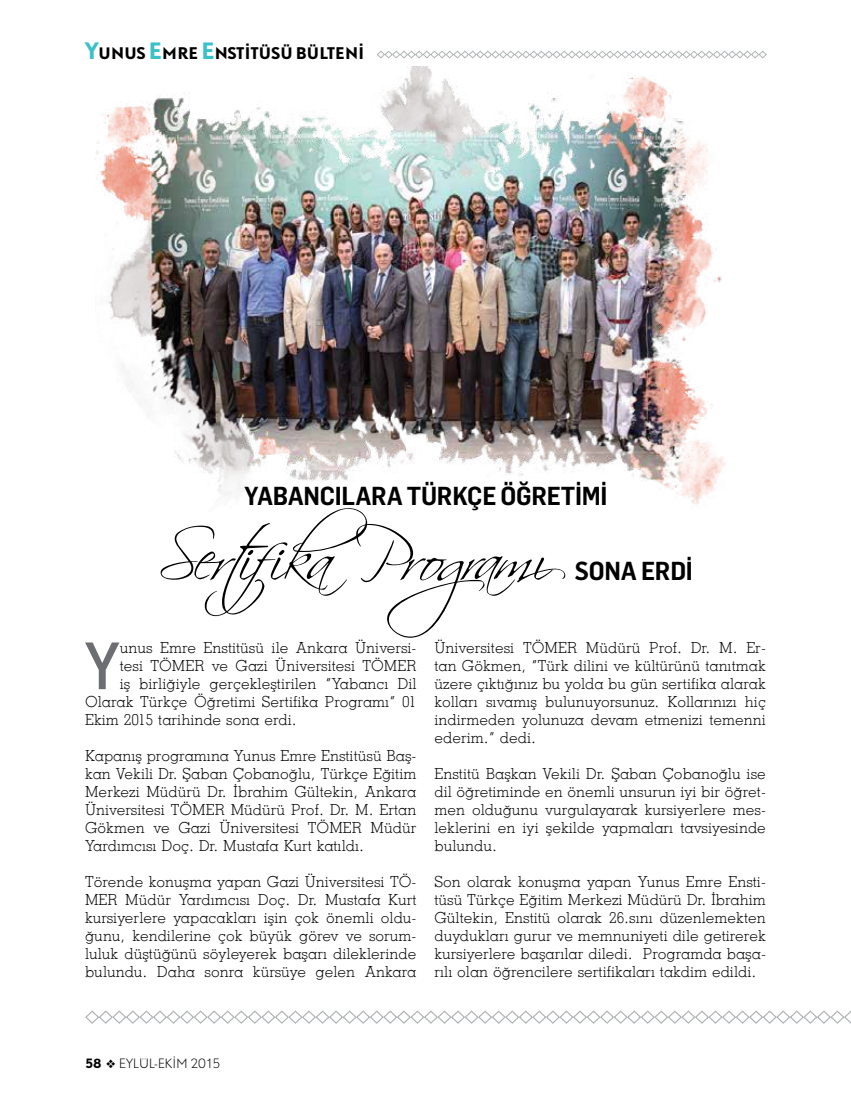
<style>
.page{position:relative;width:851px;height:1106px;background:#fff}
.page>*{position:absolute;margin:0;border:0;box-sizing:border-box;transform-origin:0 0}
.t1{font:500 65.55px "DIN Pro";color:#6d6e71}
.t2{font:63.3px "Scriptina";letter-spacing:-.065em;color:#000}
.t3{font:600 25.5px "Flama Semicondensed";letter-spacing:-.01em;color:#000}
.t4{font:15px/18px "Cg Nashville Lt";color:#000;text-align:justify}
.t5{font:700 15px "DTL Nobel T";letter-spacing:-.025em;color:#000}
.t6{font:300 12px "DTL Nobel T";letter-spacing:-.005em;color:#000}
.s1{font-size:21px;color:#3bc1ca}
.s2{font-weight:700}
</style>
<div class="page">
<svg style="left:85px;top:1010px;width:765px;height:14px"></svg>
<img style="left:95px;top:67px;width:631px;height:437px">
<svg style="left:377px;top:50px;width:390px;height:9px"></svg>
<p class="t5" style="left:85px;top:43px;width:281px"><span class="s1">Y</span>UNUS <span class="s1">E</span>MRE <span class="s1">E</span>NSTİTÜSÜ BÜLTENİ</p>
<h3 class="t3" style="left:244px;top:479px;width:193px">YABANCILARA TÜRKÇE</h3>
<h3 class="t3" style="left:500px;top:479px;width:45px">ÖĞRETIMI</h3>
<h2 class="t2" style="left:158px;top:520px;width:408px">Sertifika Programı</h2>
<h3 class="t3" style="left:574px;top:554px;width:120px">SONA ERDİ</h3>
<h1 class="t1" style="left:85px;top:621px;width:36px">Y</h1>
<p class="t4" style="left:120px;top:638px;width:298px">unus Emre Enstitüsü ile Ankara Üniversi-</p>
<p class="t4" style="left:434px;top:638px;width:333px">Üniversitesi TÖMER Müdürü Prof. Dr. M. Er&shy;tan Gökmen, “Türk dilini ve kültürünü tanıtmak üzere çıktığınız bu yolda bu gün sertifika alarak kolları sıvamış bulunuyorsunuz. Kollarınızı hiç indirmeden yolunuza devam etmenizi temenni ederim.” dedi.</p>
<p class="t4" style="left:434px;top:764px;width:333px">Enstitü Başkan Vekili Dr. Şaban Çobanoğlu ise dil öğretiminde en önemli unsurun iyi bir öğret&shy;men olduğunu vurgulayarak kursiyerlere mes&shy;leklerini en iyi şekilde yapmaları tavsiyesinde bulundu.</p>
<p class="t4" style="left:434px;top:872px;width:333px">Son olarak konuşma yapan Yunus Emre Ensti&shy;tüsü Türkçe Eğitim Merkezi Müdürü Dr. İbrahim Gültekin, Enstitü olarak 26.sını düzenlemekten duydukları gurur ve memnuniyeti dile getirerek kursiyerlere başarılar diledi. Programda başa&shy;rılı olan öğrencilere sertifikaları takdim edildi.</p>
<p class="t4" style="left:120px;top:656px;width:298px">tesi TÖMER ve Gazi Üniversitesi TÖMER</p>
<p class="t4" style="left:120px;top:674px;width:298px">iş birliğiyle gerçekleştirilen “Yabancı Dil</p>
<p class="t4" style="left:85px;top:692px;width:333px">Olarak Türkçe Öğretimi Sertifika Programı” 01</p>
<p class="t4" style="left:85px;top:710px;width:213px">Ekim 2015 tarihinde sona erdi.</p>
<p class="t4" style="left:85px;top:746px;width:333px">Kapanış programına Yunus Emre Enstitüsü Baş&shy;kan Vekili Dr. Şaban Çobanoğlu, Türkçe Eğitim Merkezi Müdürü Dr. İbrahim Gültekin, Ankara Üniversitesi TÖMER Müdürü Prof. Dr. M. Ertan Gökmen ve Gazi Üniversitesi TÖMER Müdür Yardımcısı Doç. Dr. Mustafa Kurt katıldı.</p>
<p class="t4" style="left:85px;top:872px;width:333px">Törende konuşma yapan Gazi Üniversitesi TÖ-MER Müdür Yardımcısı Doç. Dr. Mustafa Kurt kursiyerlere yapacakları işin çok önemli oldu&shy;ğunu, kendilerine çok büyük görev ve sorum&shy;luluk düştüğünü söyleyerek başarı dileklerinde bulundu. Daha sonra kürsüye gelen Ankara</p>
<p class="t6" style="left:85px;top:1055px;width:137px"><span class="s2">58</span> ❖ EYLÜL-EKİM 2015</p>
</div>
